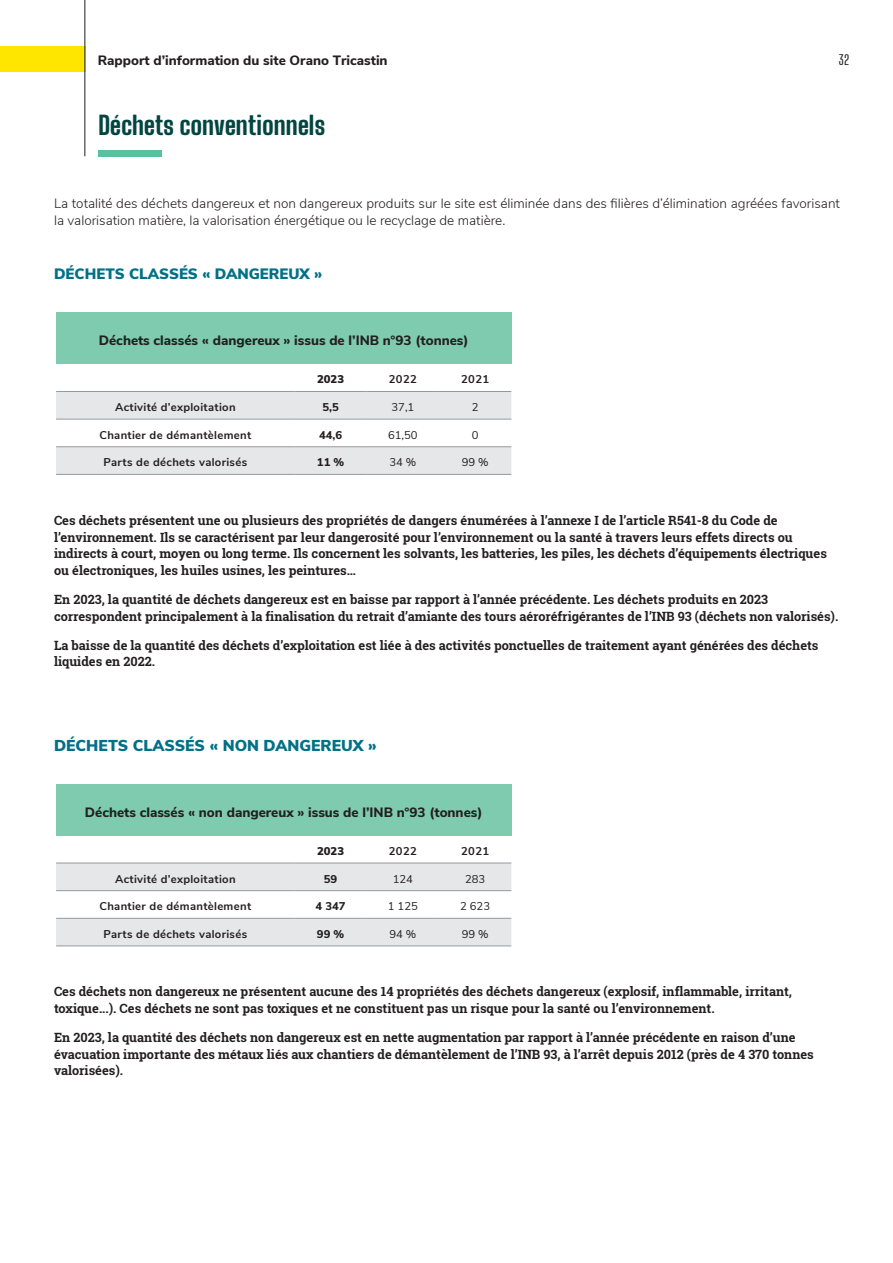
<style>
.page{position:relative;width:893px;height:1263px;background:#fff}
.page>*{position:absolute;margin:0;border:0;box-sizing:border-box;transform-origin:0 0}
.t1{font:800 25.5px "Big Shoulders Display";letter-spacing:-.01em;color:#024541}
.t2{font:900 15.75px "Nunito Sans";color:#007187}
.t3{font:900 15px "Nunito Sans";color:#007187}
.t4{font:300 13.5px/16.5px "Nunito Sans";color:#231f20}
.t5{font:800 13.5px "Nunito Sans";color:#231f20}
.t6{font:500 13.5px "Big Shoulders Display";color:#231f20}
.t7{font:700 12.75px/16.5px "Roboto Slab";color:#231f20}
.t8{font:700 11.25px "Nunito Sans";letter-spacing:.03em;color:#231f20}
.t9{font:11.25px "Nunito Sans";color:#231f20}
.t10{font:800 11.25px "Nunito Sans";color:#231f20}
.t11{font:900 11.25px "Nunito Sans";color:#231f20}
</style>
<div class="page">
<div style="left:0;top:47px;width:85px;height:25px;background:#ffe601"></div>
<hr style="left:85px;top:0;width:1px;height:156px;background:#231f20">
<div style="left:99px;top:150px;width:63px;height:6px;background:#5ac19e"></div>
<div style="left:56px;top:313px;width:455px;height:51px;background:#7fcbb0"></div>
<svg style="left:56px;top:392px;width:455px;height:82px"></svg>
<hr style="left:56px;top:391px;width:238px;height:1px;background:#96999c">
<hr style="left:294px;top:391px;width:73px;height:1px;background:#96999c">
<hr style="left:367px;top:391px;width:72px;height:1px;background:#96999c">
<hr style="left:439px;top:391px;width:72px;height:1px;background:#96999c">
<hr style="left:56px;top:419px;width:238px;height:1px;background:#96999c">
<hr style="left:294px;top:419px;width:73px;height:1px;background:#96999c">
<hr style="left:367px;top:419px;width:72px;height:1px;background:#96999c">
<hr style="left:439px;top:419px;width:72px;height:1px;background:#96999c">
<hr style="left:56px;top:446px;width:238px;height:1px;background:#96999c">
<hr style="left:294px;top:446px;width:73px;height:1px;background:#96999c">
<hr style="left:367px;top:446px;width:72px;height:1px;background:#96999c">
<hr style="left:439px;top:446px;width:72px;height:1px;background:#96999c">
<hr style="left:56px;top:474px;width:238px;height:1px;background:#96999c">
<hr style="left:294px;top:474px;width:73px;height:1px;background:#96999c">
<hr style="left:367px;top:474px;width:72px;height:1px;background:#96999c">
<hr style="left:439px;top:474px;width:72px;height:1px;background:#96999c">
<div style="left:56px;top:784px;width:455px;height:51px;background:#7fcbb0"></div>
<svg style="left:56px;top:864px;width:455px;height:81px"></svg>
<hr style="left:56px;top:863px;width:238px;height:1px;background:#96999c">
<hr style="left:294px;top:863px;width:73px;height:1px;background:#96999c">
<hr style="left:367px;top:863px;width:72px;height:1px;background:#96999c">
<hr style="left:439px;top:863px;width:72px;height:1px;background:#96999c">
<hr style="left:56px;top:890px;width:238px;height:1px;background:#96999c">
<hr style="left:294px;top:890px;width:73px;height:1px;background:#96999c">
<hr style="left:367px;top:890px;width:72px;height:1px;background:#96999c">
<hr style="left:439px;top:890px;width:72px;height:1px;background:#96999c">
<hr style="left:56px;top:918px;width:238px;height:1px;background:#96999c">
<hr style="left:294px;top:918px;width:73px;height:1px;background:#96999c">
<hr style="left:367px;top:918px;width:72px;height:1px;background:#96999c">
<hr style="left:439px;top:918px;width:72px;height:1px;background:#96999c">
<hr style="left:56px;top:945px;width:238px;height:1px;background:#96999c">
<hr style="left:294px;top:945px;width:73px;height:1px;background:#96999c">
<hr style="left:367px;top:945px;width:72px;height:1px;background:#96999c">
<hr style="left:439px;top:945px;width:72px;height:1px;background:#96999c">
<p class="t5" style="left:98px;top:50px;width:291px">Rapport d’information du site Orano Tricastin</p>
<p class="t6" style="left:839px;top:51px;width:12px">32</p>
<h1 class="t1" style="left:99px;top:108px;width:228px">Déchets conventionnels</h1>
<p class="t4" style="left:54px;top:194px;width:787px">La totalité des déchets dangereux et non dangereux produits sur le site est éliminée dans des filières d’élimination agréées favorisant la valorisation matière, la valorisation énergétique ou le recyclage de matière.</p>
<p class="t3" style="left:54px;top:263px;width:270px">DÉCHETS CLASSÉS « DANGEREUX »</p>
<p class="t5" style="left:99px;top:331px;width:371px">Déchets classés « dangereux » issus de l’INB n°93 (tonnes)</p>
<p class="t11" style="left:317px;top:371px;width:29px">2023</p>
<p class="t8" style="left:389px;top:371px;width:30px">2022</p>
<p class="t8" style="left:461px;top:371px;width:30px">2021</p>
<p class="t8" style="left:115px;top:399px;width:122px">Activité d’exploitation</p>
<p class="t10" style="left:322px;top:399px;width:18px">5,5</p>
<p class="t9" style="left:391px;top:399px;width:24px">37,1</p>
<p class="t9" style="left:472px;top:399px;width:8px">2</p>
<p class="t8" style="left:99px;top:426px;width:153px">Chantier de démantèlement</p>
<p class="t10" style="left:319px;top:426px;width:25px">44,6</p>
<p class="t9" style="left:388px;top:426px;width:31px">61,50</p>
<p class="t9" style="left:472px;top:426px;width:8px">0</p>
<p class="t8" style="left:103px;top:454px;width:145px">Parts de déchets valorisés</p>
<p class="t10" style="left:317px;top:454px;width:29px">11 %</p>
<p class="t9" style="left:389px;top:454px;width:28px">34 %</p>
<p class="t9" style="left:462px;top:454px;width:28px">99 %</p>
<p class="t7" style="left:54px;top:512px;width:774px">Ces déchets présentent une ou plusieurs des propriétés de dangers énumérées à l’annexe I de l’article R541-8 du Code de l’environnement. Ils se caractérisent par leur dangerosité pour l’environnement ou la santé à travers leurs effets directs ou indirects à court, moyen ou long terme. Ils concernent les solvants, les batteries, les piles, les déchets d’équipements électriques ou électroniques, les huiles usines, les peintures…</p>
<p class="t7" style="left:54px;top:591px;width:786px">En 2023, la quantité de déchets dangereux est en baisse par rapport à l’année précédente. Les déchets produits en 2023 correspondent principalement à la finalisation du retrait d’amiante des tours aéroréfrigérantes de l’INB 93 (déchets non valorisés).</p>
<p class="t7" style="left:54px;top:637px;width:766px">La baisse de la quantité des déchets d’exploitation est liée à des activités ponctuelles de traitement ayant générées des déchets liquides en 2022.</p>
<p class="t2" style="left:54px;top:733px;width:324px">DÉCHETS CLASSÉS « NON DANGEREUX »</p>
<p class="t5" style="left:85px;top:802px;width:399px">Déchets classés « non dangereux » issus de l’INB n°93 (tonnes)</p>
<p class="t11" style="left:317px;top:843px;width:29px">2023</p>
<p class="t8" style="left:389px;top:843px;width:30px">2022</p>
<p class="t8" style="left:461px;top:843px;width:30px">2021</p>
<p class="t8" style="left:115px;top:870px;width:122px">Activité d’exploitation</p>
<p class="t10" style="left:324px;top:870px;width:15px">59</p>
<p class="t9" style="left:393px;top:870px;width:22px">124</p>
<p class="t9" style="left:465px;top:870px;width:22px">283</p>
<p class="t8" style="left:99px;top:898px;width:153px">Chantier de démantèlement</p>
<p class="t10" style="left:316px;top:898px;width:32px">4 347</p>
<p class="t9" style="left:388px;top:898px;width:31px">1 125</p>
<p class="t9" style="left:460px;top:898px;width:31px">2 623</p>
<p class="t8" style="left:103px;top:926px;width:145px">Parts de déchets valorisés</p>
<p class="t10" style="left:317px;top:926px;width:29px">99 %</p>
<p class="t9" style="left:389px;top:926px;width:28px">94 %</p>
<p class="t9" style="left:462px;top:926px;width:28px">99 %</p>
<p class="t7" style="left:54px;top:983px;width:739px">Ces déchets non dangereux ne présentent aucune des 14 propriétés des déchets dangereux (explosif, inflammable, irritant, toxique...). Ces déchets ne sont pas toxiques et ne constituent pas un risque pour la santé ou l’environnement.</p>
<p class="t7" style="left:54px;top:1029px;width:761px">En 2023, la quantité des déchets non dangereux est en nette augmentation par rapport à l’année précédente en raison d’une évacuation importante des métaux liés aux chantiers de démantèlement de l’INB 93, à l’arrêt depuis 2012 (près de 4 370 tonnes valorisées).</p>
</div>
